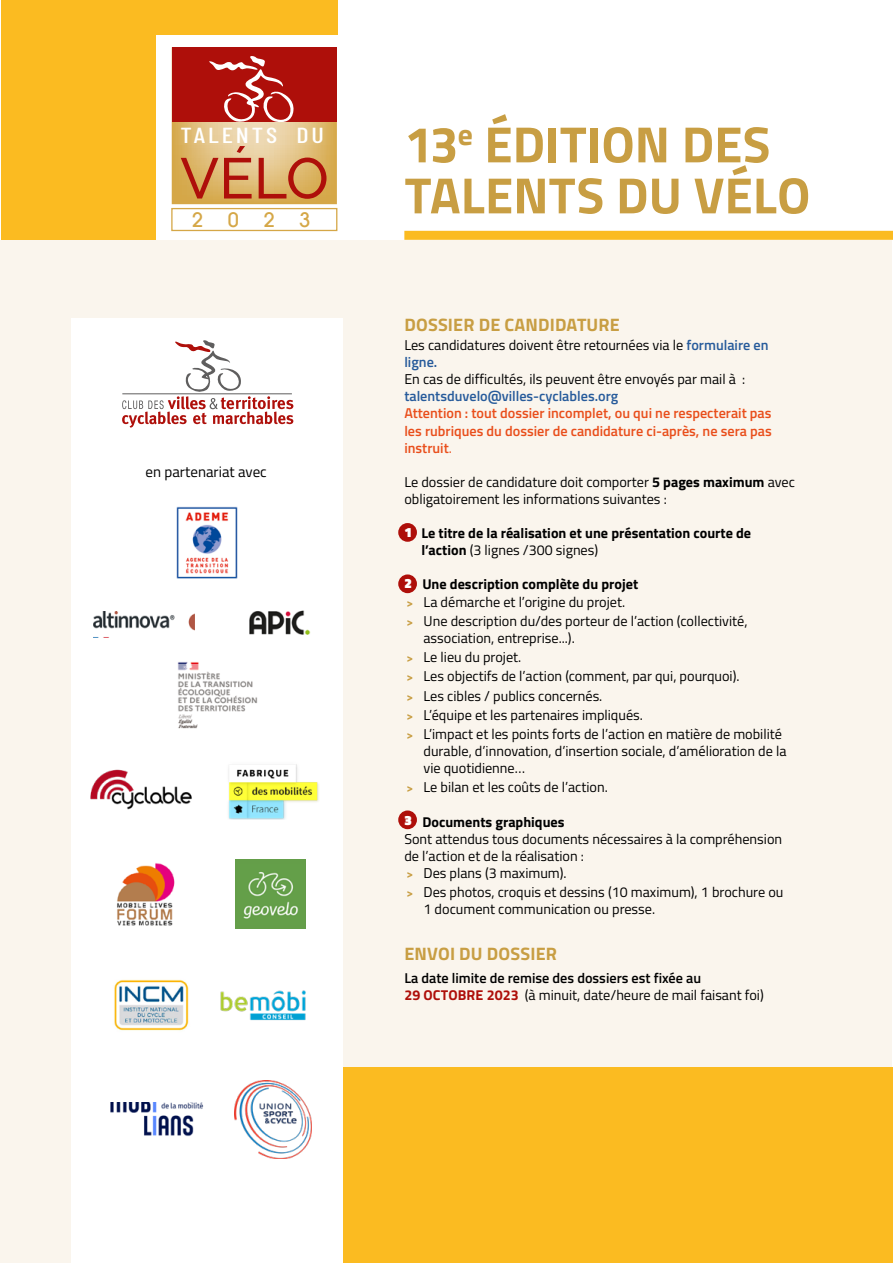
<style>
.page{position:relative;width:893px;height:1263px;background:#fff}
.page>*{position:absolute;margin:0;border:0;box-sizing:border-box;transform-origin:0 0}
.t1{font:100 57.3px "Raleway";color:#ae0f0a}
.t2{font:700 51px/51px "Titillium Web";color:#c89e43}
.t3{font:500 21.75px "Barlow Condensed";letter-spacing:.11em;color:#fff;scale:1.2 1}
.t4{font:500 19.95px "Avant Garde LT";color:#d5a747}
.t5{font:700 18px "Titillium Web";letter-spacing:.01em;color:#c89e43}
.t6{font:15px "Titillium Web";color:#000}
.t7{font:14.25px/17.1px "Titillium Web";color:#000}
.t8{font:700 14.25px/17.1px "Titillium Web";color:#000}
.t9{font:600 14.25px/17.1px "Titillium Web";color:#e94e1b;text-align:justify}
.t10{font:600 14.25px/17.1px "Titillium Web";color:#000}
.t11{font:600 14.25px "Titillium Web";color:#275b9b}
.s1{font-weight:600;color:#275b9b}
.s2{font-weight:400}
.s3{font-weight:700}
.s4{font-weight:900;font-size:13.5px;color:#fff}
.s5{font-size:12px;color:#c89e43}
.s6{font-weight:700;font-size:12px;color:#c89e43}
.s7{font-weight:700;color:#ae0f0a}
</style>
<div class="page">
<div style="left:1px;top:240px;width:891px;height:1022px;background:#faf5ed"></div>
<div style="left:337px;top:1067px;width:556px;height:196px;background:#fbbb21"></div>
<div style="left:72px;top:318px;width:271px;height:945px;background:#fff"></div>
<div style="left:1px;top:0;width:336px;height:240px;background:#fbbb21"></div>
<div style="left:398px;top:523px;width:19px;height:19px;background:#ae0f0a;border-radius:50%"></div>
<div style="left:398px;top:574px;width:19px;height:19px;background:#ae0f0a;border-radius:50%"></div>
<div style="left:398px;top:810px;width:19px;height:19px;background:#ae0f0a;border-radius:50%"></div>
<svg style="left:122px;top:340px;width:171px;height:88px"></svg>
<div style="left:404px;top:231px;width:489px;height:9px;background:#fbbb21"></div>
<img style="left:220px;top:990px;width:86px;height:31px">
<img style="left:114px;top:979px;width:75px;height:52px">
<img style="left:236px;top:860px;width:69px;height:69px">
<img style="left:228px;top:764px;width:91px;height:55px">
<img style="left:90px;top:769px;width:102px;height:41px">
<img style="left:235px;top:1080px;width:77px;height:78px">
<img style="left:117px;top:863px;width:58px;height:63px">
<img style="left:93px;top:612px;width:102px;height:19px">
<img style="left:249px;top:610px;width:62px;height:25px">
<img style="left:177px;top:662px;width:22px;height:67px">
<div style="left:156px;top:35px;width:189px;height:205px;background:#fff"></div>
<svg style="left:172px;top:47px;width:165px;height:157px;background:#cb734c"></svg>
<div style="left:171px;top:208px;width:166px;height:23px;border:1px solid #d5a747"></div>
<svg style="left:177px;top:664px;width:81px;height:54px"></svg>
<img style="left:110px;top:1103px;width:94px;height:33px">
<img style="left:176px;top:507px;width:62px;height:72px">
<h3 class="t3" style="left:181px;top:120px;width:121px">TALENTS DU</h3>
<h1 class="t1" style="left:180px;top:133px;width:150px">VÉLO</h1>
<h3 class="t4" style="left:192px;top:208px;width:120px">2 0 2 3</h3>
<p class="t6" style="left:146px;top:461px;width:123px">en partenariat avec</p>
<h2 class="t2" style="left:404px;top:116px;width:407px">13<sup>e</sup> ÉDITION DES<br>TALENTS DU VÉLO</h2>
<p class="t5" style="left:404px;top:311px;width:217px">DOSSIER DE CANDIDATURE</p>
<p class="t7" style="left:404px;top:336px;width:366px">Les candidatures doivent être retournées via le <span class="s1">formulaire en ligne.</span></p>
<p class="t7" style="left:404px;top:370px;width:342px">En cas de difficultés, ils peuvent être envoyés par mail à :</p>
<p class="t11" style="left:404px;top:386px;width:215px">talentsduvelo@villes-cyclables.org</p>
<p class="t9" style="left:404px;top:404px;width:369px">Attention : tout dossier incomplet, ou qui ne respecterait pas les rubriques du dossier de candidature ci-après, ne sera pas instruit<span class="s2">.</span></p>
<p class="t7" style="left:404px;top:473px;width:392px">Le dossier de candidature doit comporter <span class="s3">5 pages maximum</span> avec obligatoirement les informations suivantes :</p>
<p class="t8" style="left:421px;top:524px;width:331px;text-indent:-17px"><span class="s4">1</span> Le titre de la réalisation et une présentation courte de l’action <span class="s2">(3 lignes /300 signes)</span></p>
<p class="t8" style="left:404px;top:575px;width:235px"><span class="s4">2</span> Une description complète du projet <span class="s5">&gt;</span> <span class="s2">La démarche et l’origine du projet.</span></p>
<p class="t7" style="left:423px;top:612px;width:326px;text-indent:-17px"><span class="s6">&gt;</span> Une description du/des porteur de l’action (collectivité, association, entreprise...).</p>
<p class="t7" style="left:406px;top:647px;width:377px;line-height:19.2px"><span class="s6">&gt;</span> Le lieu du projet.<br><span class="s6">&gt;</span> Les objectifs de l’action (comment, par qui, pourquoi).<br><span class="s6">&gt;</span> Les cibles / publics concernés.<br><span class="s6">&gt;</span> L’équipe et les partenaires impliqués.<br><span class="s6">&gt;</span> L’impact et les points forts de l’action en matière de mobilité</p>
<p class="t7" style="left:423px;top:742px;width:364px">durable, d’innovation, d’insertion sociale, d’amélioration de la vie quotidienne…</p>
<p class="t7" style="left:406px;top:778px;width:203px"><span class="s6">&gt;</span> Le bilan et les coûts de l’action.</p>
<p class="t7" style="left:404px;top:812px;width:379px"><span class="s4">3</span> <span class="s3">Documents graphiques<br></span>Sont attendus tous documents nécessaires à la compréhension de l’action et de la réalisation :<br><span class="s6">&gt;</span> Des plans (3 maximum).</p>
<p class="t7" style="left:423px;top:883px;width:361px;text-indent:-17px"><span class="s6">&gt;</span> Des photos, croquis et dessins (10 maximum), 1 brochure ou<br>1 document communication ou presse.</p>
<p class="t5" style="left:404px;top:939px;width:154px">ENVOI DU DOSSIER</p>
<p class="t10" style="left:404px;top:969px;width:361px">La date limite de remise des dossiers est fixée au<br><span class="s7">29 OCTOBRE 2023</span> <span class="s2">(à minuit, date/heure de mail faisant foi)</span></p>
</div>
